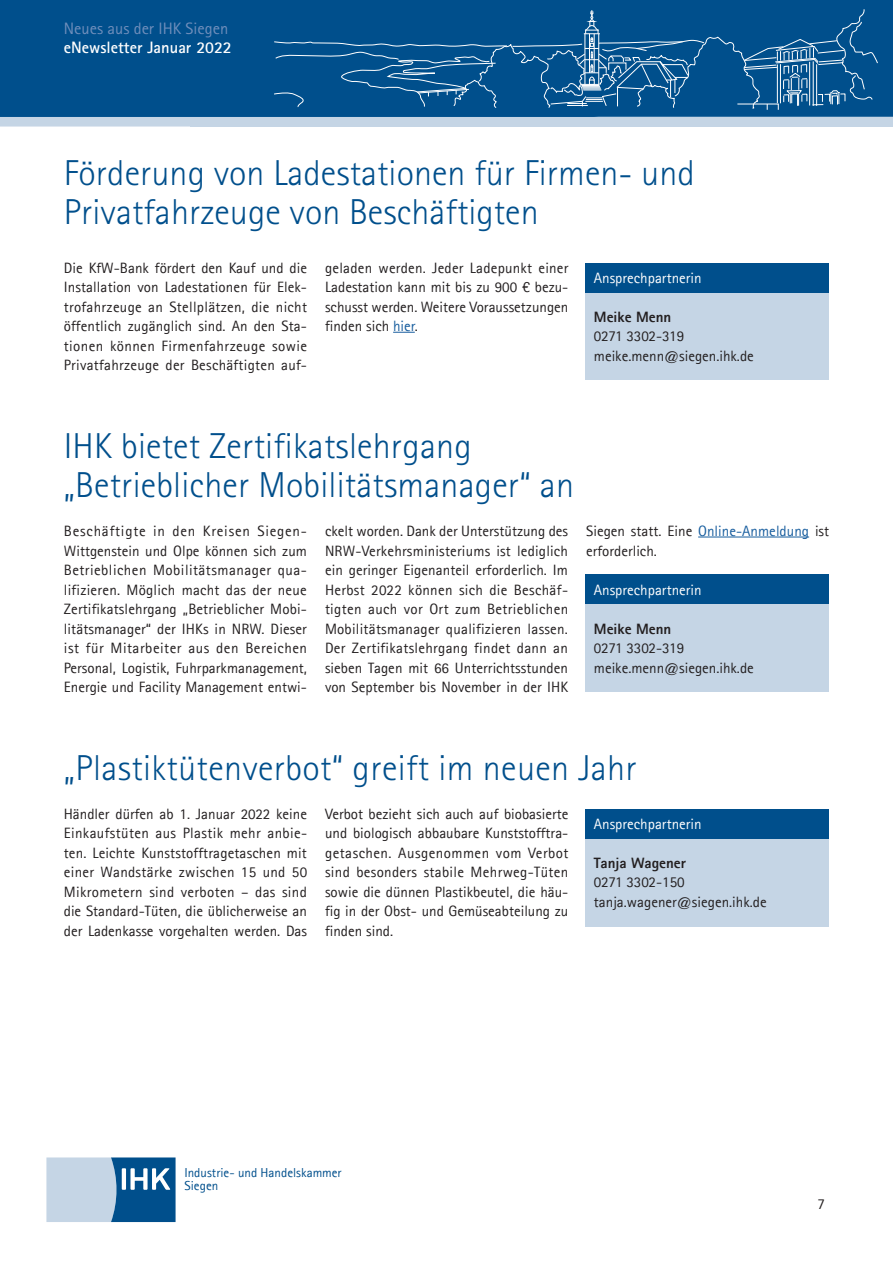
<style>
.page{position:relative;width:893px;height:1263px;background:#fff}
.page>*{position:absolute;margin:0;border:0;box-sizing:border-box;transform-origin:0 0}
.t1{font:225px "Rotis Sans Serif";color:#004f8c}
.H2_5{font:300 36px/39px "Rotis Sans Serif";letter-spacing:.005em;color:#004f8c}
.t2{font:700 16.5px "Rotis Sans Serif";color:#fff}
.t3{font:16.5px "Rotis Sans Serif";color:#6f8ebb}
.Fließtext{font:15px/19.5px "Agfa Rotis Sans Serif";color:#231f20;text-align:justify}
.Fließtext-2{font:15px "Agfa Rotis Sans Serif";color:#fff}
.Fließtext-3{font:700 15px "Agfa Rotis Sans Serif";color:#231f20}
.t4{font:13.05px/13.4px "Agfa Rotis Sans Serif";color:#004f8c}
.s1{color:#175d9e}
</style>
<div class="page">
<div style="left:0;top:117px;width:893px;height:10px;background:#c5d5e5"></div>
<div style="left:0;top:0;width:893px;height:117px;background:#004f8c"></div>
<svg style="left:46px;top:1157px;width:130px;height:65px;background:#79a1c2"></svg>
<svg style="left:274px;top:9px;width:604px;height:103px;background:#125b94"></svg>
<hr style="left:698px;top:537px;width:111px;height:1px;background:#175d9e">
<div style="left:585px;top:604px;width:244px;height:88px;background:#c5d5e5"></div>
<div style="left:585px;top:575px;width:244px;height:29px;background:#004f8c"></div>
<div style="left:585px;top:838px;width:244px;height:88px;background:#c5d5e5"></div>
<div style="left:585px;top:809px;width:244px;height:29px;background:#004f8c"></div>
<svg style="left:393px;top:332px;width:22px;height:1px"></svg>
<div style="left:585px;top:293px;width:244px;height:87px;background:#c5d5e5"></div>
<div style="left:585px;top:263px;width:244px;height:29px;background:#004f8c"></div>
<p class="t3" style="left:64px;top:18px;width:166px">Neues aus der IHK Siegen</p>
<p class="t2" style="left:64px;top:37px;width:170px">eNewsletter Januar 2022</p>
<h1 class="t1" style="left:-8px;top:-15px;width:885px">Berufsbild</h1>
<p class="H2_5" style="left:64px;top:153px;width:632px">Förderung von Ladestationen für Firmen- und<br>Privatfahrzeuge von Beschäftigten</p>
<p class="Fließtext" style="left:64px;top:258px;width:245px">Die KfW-Bank fördert den Kauf und die Installation von Ladestationen für Elek&shy;trofahrzeuge an Stellplätzen, die nicht öffentlich zugänglich sind. An den Sta&shy;tionen können Firmenfahrzeuge sowie Privatfahrzeuge der Beschäftigten auf-</p>
<p class="Fließtext" style="left:325px;top:258px;width:245px">geladen werden. Jeder Ladepunkt einer Ladestation kann mit bis zu 900 € bezu&shy;schusst werden. Weitere Voraussetzungen finden sich <span class="s1">hier</span>.</p>
<p class="Fließtext-2" style="left:594px;top:269px;width:109px">Ansprechpartnerin</p>
<p class="Fließtext-3" style="left:594px;top:307px;width:79px">Meike Menn</p>
<p class="Fließtext" style="left:594px;top:326px;width:92px">0271 3302-319</p>
<p class="Fließtext" style="left:594px;top:346px;width:161px">meike.menn@siegen.ihk.de</p>
<p class="H2_5" style="left:64px;top:426px;width:512px">IHK bietet Zertifikatslehrgang „Betrieblicher Mobilitätsmanager“ an</p>
<p class="Fließtext" style="left:64px;top:521px;width:245px">Beschäftigte in den Kreisen Siegen-Wittgenstein und Olpe können sich zum Betrieblichen Mobilitätsmanager qua&shy;lifizieren. Möglich macht das der neue Zertifikatslehrgang „Betrieblicher Mobi&shy;litätsmanager“ der IHKs in NRW. Dieser ist für Mitarbeiter aus den Bereichen Personal, Logistik, Fuhrparkmanagement, Energie und Facility Management entwi-</p>
<p class="Fließtext" style="left:325px;top:521px;width:245px">ckelt worden. Dank der Unterstützung des NRW-Verkehrsministeriums ist lediglich ein geringer Eigenanteil erforderlich. Im Herbst 2022 können sich die Beschäf&shy;tigten auch vor Ort zum Betrieblichen Mobilitätsmanager qualifizieren lassen.<br>Der Zertifikatslehrgang findet dann an sieben Tagen mit 66 Unterrichtsstunden von September bis November in der IHK</p>
<p class="Fließtext" style="left:586px;top:521px;width:245px">Siegen statt. Eine <span class="s1">Online-Anmeldung</span> ist erforderlich.</p>
<p class="Fließtext-2" style="left:594px;top:581px;width:109px">Ansprechpartnerin</p>
<p class="Fließtext-3" style="left:594px;top:619px;width:79px">Meike Menn</p>
<p class="Fließtext" style="left:594px;top:638px;width:92px">0271 3302-319</p>
<p class="Fließtext" style="left:594px;top:658px;width:161px">meike.menn@siegen.ihk.de</p>
<p class="H2_5" style="left:64px;top:748px;width:575px">„Plastiktütenverbot“ greift im neuen Jahr</p>
<p class="Fließtext" style="left:64px;top:804px;width:245px">Händler dürfen ab 1. Januar 2022 keine Einkaufstüten aus Plastik mehr anbie&shy;ten. Leichte Kunststofftragetaschen mit einer Wandstärke zwischen 15 und 50<br>Mikrometern sind verboten – das sind die Standard-Tüten, die üblicherweise an der Ladenkasse vorgehalten werden. Das</p>
<p class="Fließtext" style="left:325px;top:804px;width:245px">Verbot bezieht sich auch auf biobasierte und biologisch abbaubare Kunststofftra&shy;getaschen. Ausgenommen vom Verbot sind besonders stabile Mehrweg-Tüten sowie die dünnen Plastikbeutel, die häu&shy;fig in der Obst- und Gemüseabteilung zu finden sind.</p>
<p class="Fließtext-2" style="left:594px;top:815px;width:109px">Ansprechpartnerin</p>
<p class="Fließtext-3" style="left:594px;top:853px;width:94px">Tanja Wagener</p>
<p class="Fließtext" style="left:594px;top:872px;width:92px">0271 3302-150</p>
<p class="Fließtext" style="left:594px;top:892px;width:174px">tanja.wagener@siegen.ihk.de</p>
<p class="t4" style="left:184px;top:1165px;width:159px">Industrie- und Handelskammer<br>Siegen</p>
<p class="Fließtext" style="left:817px;top:1194px;width:9px">7</p>
</div>
